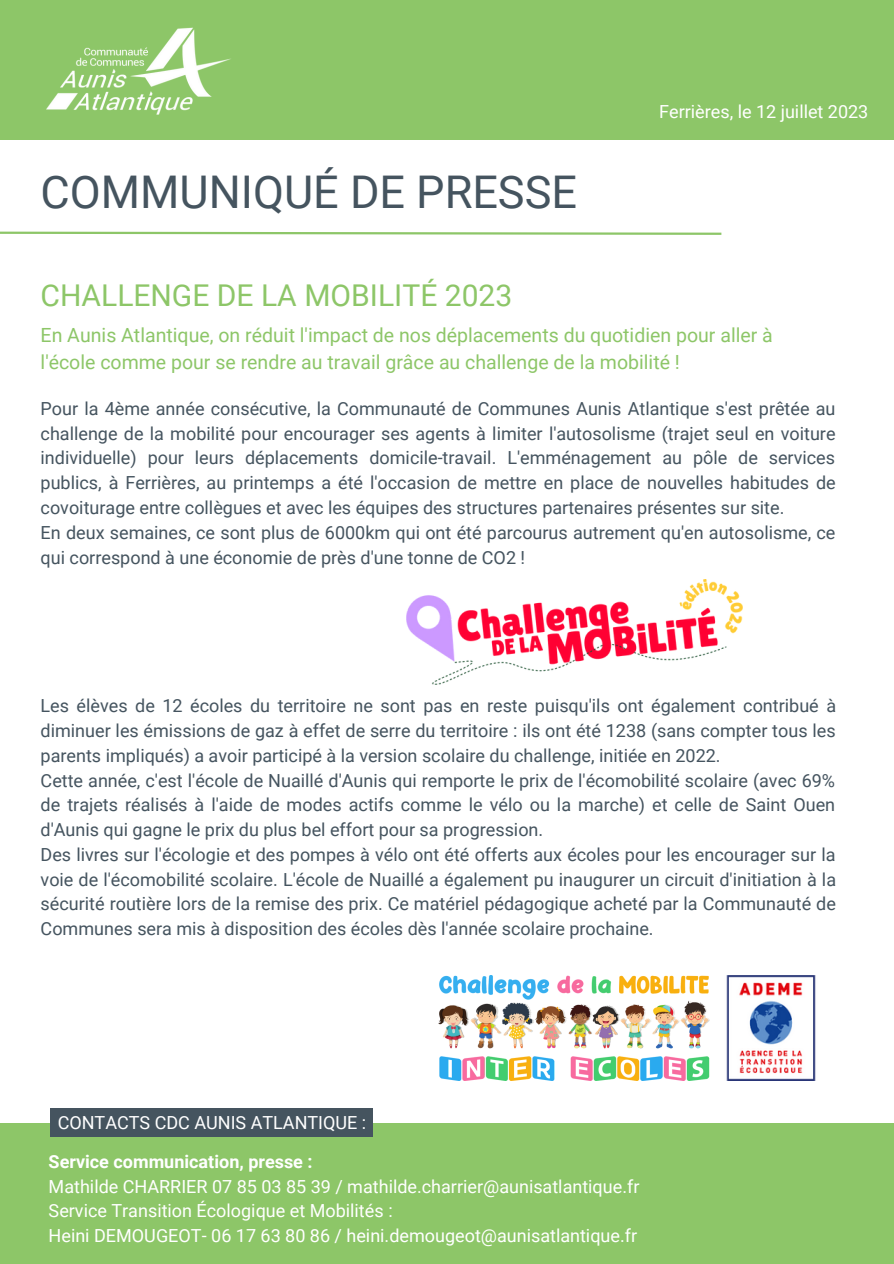
<style>
.page{position:relative;width:894px;height:1264px;background:#fff}
.page>*{position:absolute;margin:0;border:0;box-sizing:border-box;transform-origin:0 0}
.t1{font:45px "Roboto";color:#45545f}
.t2{font:30px "Roboto";color:#8dc668}
.t3{font:19.5px/27px "Roboto";color:#8dc668}
.t4{font:18px/24.8px "Roboto";color:#45545f;text-align:justify}
.t5{font:18px "Roboto";color:#fff}
.t6{font:700 18px "Roboto";color:#fff}
</style>
<div class="page">
<div style="left:0;top:0;width:893px;height:140px;background:#8dc668"></div>
<div style="left:0;top:1123px;width:893px;height:140px;background:#8dc668"></div>
<svg style="left:0;top:231px;width:722px;height:4px"></svg>
<img style="left:46px;top:27px;width:185px;height:88px">
<img style="left:438px;top:975px;width:271px;height:105px">
<img style="left:406px;top:580px;width:336px;height:104px">
<img style="left:726px;top:975px;width:90px;height:105px">
<div style="left:50px;top:1108px;width:323px;height:28px;background:#45545f"></div>
<p class="t1" style="left:41px;top:167px;width:537px">COMMUNIQUÉ DE PRESSE</p>
<p class="t5" style="left:659px;top:101px;width:210px">Ferrières, le 12 juillet 2023</p>
<p class="t2" style="left:41px;top:278px;width:473px">CHALLENGE DE LA MOBILITÉ 2023</p>
<p class="t3" style="left:41px;top:321px;width:733px">En Aunis Atlantique, on réduit l'impact de nos déplacements du quotidien pour aller à l'école comme pour se rendre au travail grâce au challenge de la mobilité !</p>
<p class="t4" style="left:41px;top:396px;width:796px">Pour la 4ème année consécutive, la Communauté de Communes Aunis Atlantique s'est prêtée au challenge de la mobilité pour encourager ses agents à limiter l'autosolisme (trajet seul en voiture individuelle) pour leurs déplacements domicile-travail. L'emménagement au pôle de services publics, à Ferrières, au printemps a été l'occasion de mettre en place de nouvelles habitudes de covoiturage entre collègues et avec les équipes des structures partenaires présentes sur site.</p>
<p class="t4" style="left:41px;top:520px;width:796px">En deux semaines, ce sont plus de 6000km qui ont été parcourus autrement qu'en autosolisme, ce qui correspond à une économie de près d'une tonne de CO2 !</p>
<p class="t4" style="left:41px;top:693px;width:796px">Les élèves de 12 écoles du territoire ne sont pas en reste puisqu'ils ont également contribué à diminuer les émissions de gaz à effet de serre du territoire : ils ont été 1238 (sans compter tous les parents impliqués) a avoir participé à la version scolaire du challenge, initiée en 2022.</p>
<p class="t4" style="left:41px;top:768px;width:795px">Cette année, c'est l'école de Nuaillé d'Aunis qui remporte le prix de l'écomobilité scolaire (avec 69% de trajets réalisés à l'aide de modes actifs comme le vélo ou la marche) et celle de Saint Ouen d'Aunis qui gagne le prix du plus bel effort pour sa progression.</p>
<p class="t4" style="left:41px;top:842px;width:796px">Des livres sur l'écologie et des pompes à vélo ont été offerts aux écoles pour les encourager sur la voie de l'écomobilité scolaire. L'école de Nuaillé a également pu inaugurer un circuit d'initiation à la sécurité routière lors de la remise des prix. Ce matériel pédagogique acheté par la Communauté de Communes sera mis à disposition des écoles dès l'année scolaire prochaine.</p>
<p class="t5" style="left:58px;top:1112px;width:310px">CONTACTS CDC AUNIS ATLANTIQUE :</p>
<p class="t6" style="left:49px;top:1151px;width:265px">Service communication, presse :</p>
<p class="t5" style="left:49px;top:1175px;width:592px">Mathilde CHARRIER 07 85 03 85 39 / mathilde.charrier@aunisatlantique.fr</p>
<p class="t5" style="left:49px;top:1200px;width:345px">Service Transition Écologique et Mobilités :</p>
<p class="t5" style="left:49px;top:1225px;width:590px">Heini DEMOUGEOT- 06 17 63 80 86 / heini.demougeot@aunisatlantique.fr</p>
</div>
